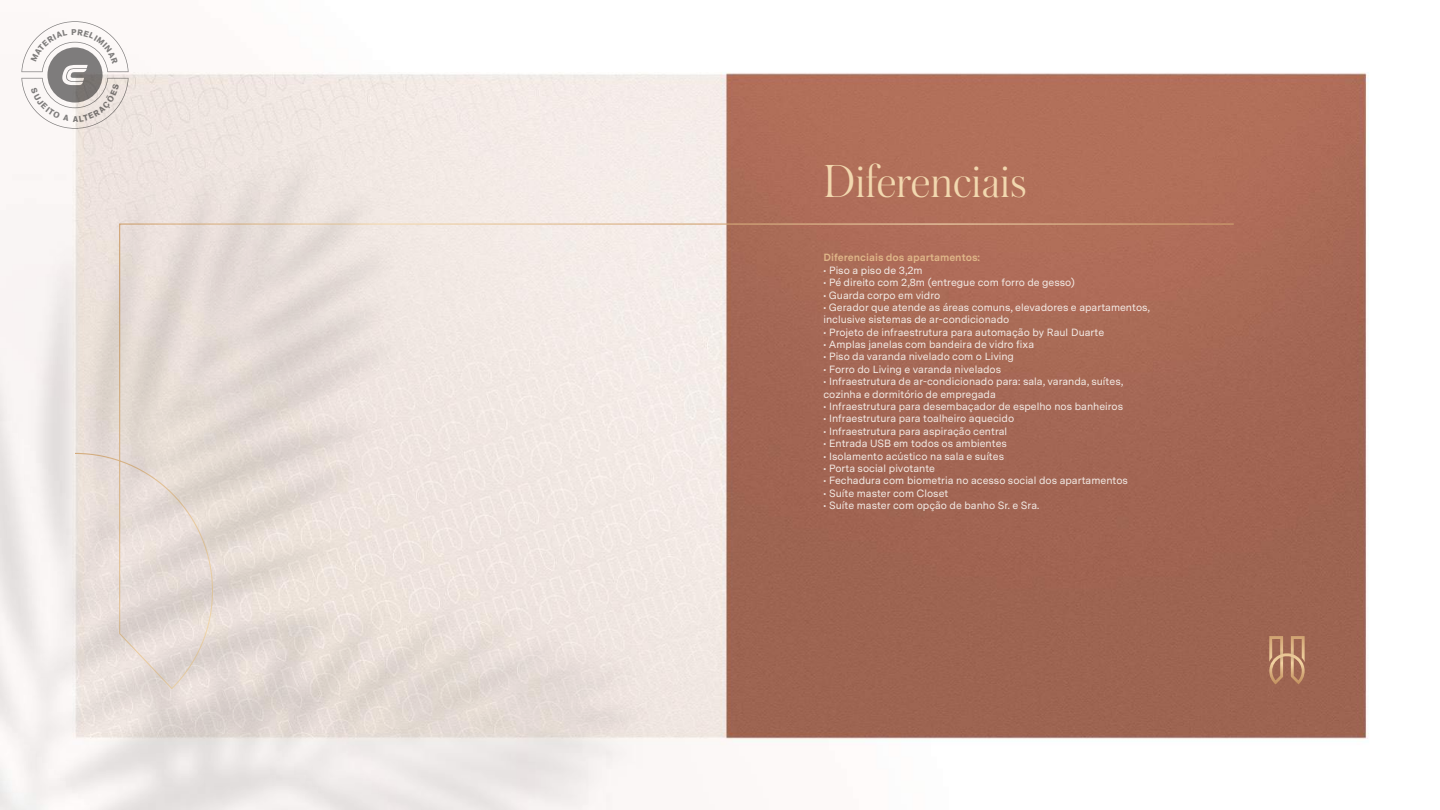
<style>
.page{position:relative;width:1440px;height:810px;background:#fff}
.page>*{position:absolute;margin:0;border:0;box-sizing:border-box;transform-origin:0 0}
.t1{font:300 48.75px "Austin";color:#f2d8af}
.t2{font:10.5px/12.4px "Messina Sans";color:#f4ede8}
.t3{font:700 10.5px "Messina Sans";color:#dfb688}
</style>
<div class="page">
<img style="left:72px;top:72px;width:1297px;height:673px">
<svg style="left:652px;top:223px;width:583px;height:467px"></svg>
<img style="left:0;top:142px;width:652px;height:668px">
<svg style="left:1269px;top:636px;width:36px;height:48px"></svg>
<svg style="left:21px;top:21px;width:108px;height:108px"></svg>
<h1 class="t1" style="left:824px;top:149px;width:205px">Diferenciais</h1>
<p class="t3" style="left:824px;top:250px;width:158px">Diferenciais dos apartamentos:</p>
<p class="t2" style="left:824px;top:264px;width:101px">• Piso a piso de 3,2m</p>
<p class="t2" style="left:824px;top:276px;width:253px">• Pé direito com 2,8m (entregue com forro de gesso)</p>
<p class="t2" style="left:824px;top:288px;width:118px">• Guarda corpo em vidro</p>
<p class="t2" style="left:824px;top:301px;width:328px">• Gerador que atende as áreas comuns, elevadores e apartamentos, inclusive sistemas de ar-condicionado</p>
<p class="t2" style="left:824px;top:326px;width:282px">• Projeto de infraestrutura para automação by Raul Duarte</p>
<p class="t2" style="left:824px;top:338px;width:212px">• Amplas janelas com bandeira de vidro fixa</p>
<p class="t2" style="left:824px;top:350px;width:192px">• Piso da varanda nivelado com o Living</p>
<p class="t2" style="left:824px;top:363px;width:179px">• Forro do Living e varanda nivelados</p>
<p class="t2" style="left:824px;top:375px;width:301px">• Infraestrutura de ar-condicionado para: sala, varanda, suítes, cozinha e dormitório de empregada</p>
<p class="t2" style="left:824px;top:400px;width:301px">• Infraestrutura para desembaçador de espelho nos banheiros</p>
<p class="t2" style="left:824px;top:412px;width:192px">• Infraestrutura para toalheiro aquecido</p>
<p class="t2" style="left:824px;top:425px;width:185px">• Infraestrutura para aspiração central</p>
<p class="t2" style="left:824px;top:437px;width:185px">• Entrada USB em todos os ambientes</p>
<p class="t2" style="left:824px;top:449px;width:182px">• Isolamento acústico na sala e suítes</p>
<p class="t2" style="left:824px;top:462px;width:113px">• Porta social pivotante</p>
<p class="t2" style="left:824px;top:474px;width:306px">• Fechadura com biometria no acesso social dos apartamentos</p>
<p class="t2" style="left:824px;top:486px;width:126px">• Suíte master com Closet</p>
<p class="t2" style="left:824px;top:499px;width:217px">• Suíte master com opção de banho Sr. e Sra.</p>
</div>
